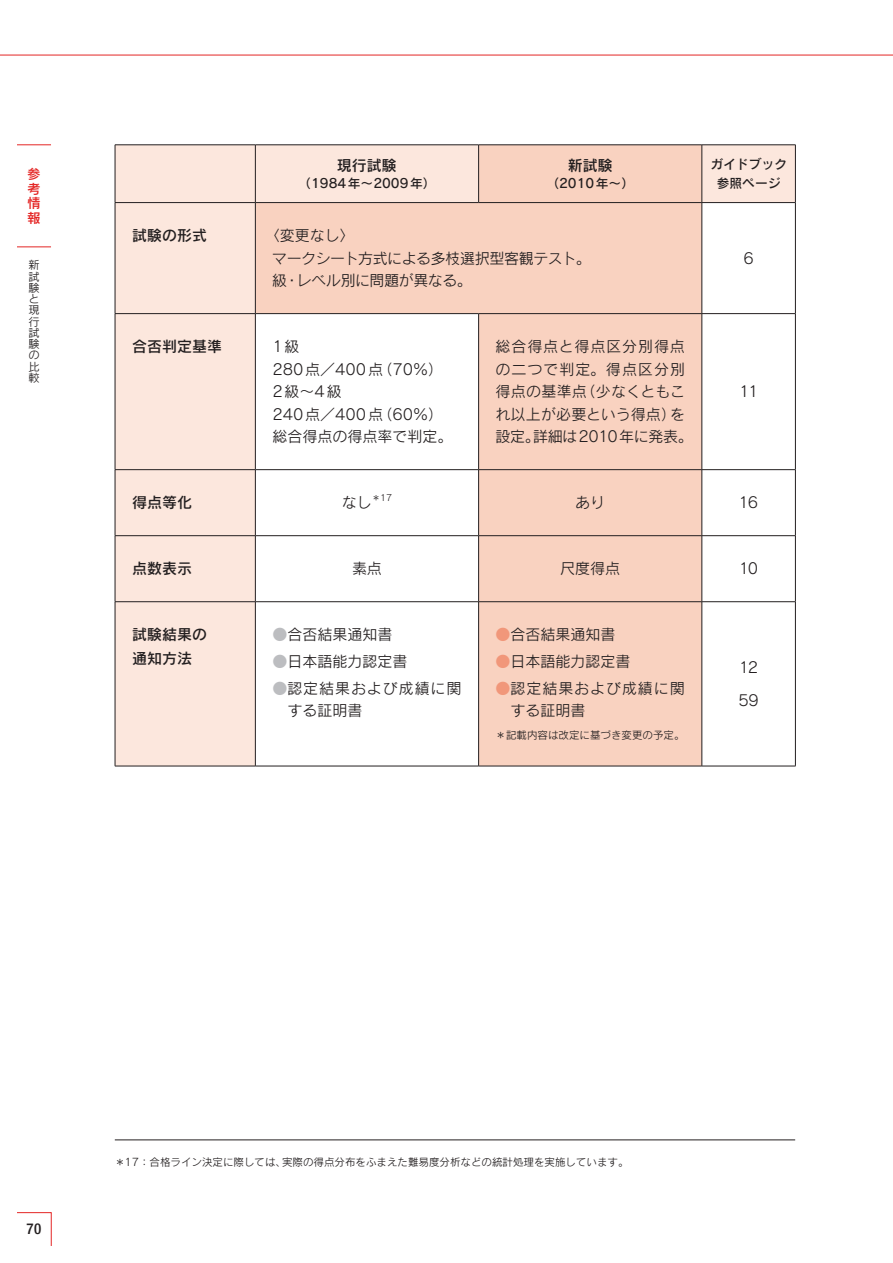
<style>
.page{position:relative;width:893px;height:1263px;background:#fff}
.page>*{position:absolute;margin:0;border:0;box-sizing:border-box;transform-origin:0 0}
.t1{font:15px/22.5px "Rodin CID M";color:#231f20}
.t2{font:15px/22.5px "Rodin CID M";letter-spacing:.02em;color:#231f20}
.t3{font:15px/22.5px "Rodin CID M";letter-spacing:-.03em;color:#231f20}
.t4{font:15px/24px "Rodin CID DB";color:#231f20}
.t5{font:15px/22.5px "Rodin CID M";letter-spacing:.06em;color:#231f20}
.t6{font:500 condensed 15px "Helvetica Neue";color:#231f20}
.t7{font:13.5px/14.9px "Rodin CID DB";color:#e42625;text-align:justify}
.t8{font:12.75px/19.5px "Rodin CID DB";color:#231f20;text-align:center}
.t9{font:11.25px/11.2px "Rodin CID M";color:#231f20}
.t10{font:10.5px "Rodin CID M";color:#231f20}
.t11{font:8.7px "Rodin CID M";color:#231f20}
.s1{color:#bcbdc0}
.s2{color:#f1977a}
</style>
<div class="page">
<hr style="left:17px;top:145px;width:34px;height:1px;background:#e42625">
<hr style="left:17px;top:247px;width:34px;height:1px;background:#e42625">
<hr style="left:0;top:55px;width:893px;height:1px;background:#e42625">
<svg style="left:17px;top:1212px;width:35px;height:34px"></svg>
<svg style="left:116px;top:146px;width:679px;height:620px;fill:#fce7dd"></svg>
<svg style="left:256px;top:146px;width:446px;height:620px;fill:#f9d2c0"></svg>
<hr style="left:115px;top:145px;width:140px;height:1px;background:#231f20">
<hr style="left:115px;top:145px;width:1px;height:57px;background:#231f20">
<hr style="left:255px;top:145px;width:224px;height:1px;background:#231f20">
<hr style="left:255px;top:145px;width:1px;height:57px;background:#231f20">
<hr style="left:479px;top:145px;width:223px;height:1px;background:#231f20">
<hr style="left:478px;top:145px;width:1px;height:57px;background:#231f20">
<hr style="left:702px;top:145px;width:94px;height:1px;background:#231f20">
<hr style="left:702px;top:145px;width:1px;height:57px;background:#231f20">
<hr style="left:795px;top:145px;width:1px;height:57px;background:#231f20">
<hr style="left:115px;top:202px;width:140px;height:1px;background:#231f20">
<hr style="left:115px;top:203px;width:1px;height:110px;background:#231f20">
<hr style="left:255px;top:202px;width:224px;height:1px;background:#231f20">
<hr style="left:255px;top:203px;width:1px;height:110px;background:#231f20">
<hr style="left:479px;top:202px;width:223px;height:1px;background:#231f20">
<hr style="left:702px;top:202px;width:94px;height:1px;background:#231f20">
<hr style="left:702px;top:203px;width:1px;height:110px;background:#231f20">
<hr style="left:795px;top:203px;width:1px;height:110px;background:#231f20">
<hr style="left:115px;top:313px;width:140px;height:1px;background:#231f20">
<hr style="left:115px;top:314px;width:1px;height:155px;background:#231f20">
<hr style="left:255px;top:313px;width:224px;height:1px;background:#231f20">
<hr style="left:255px;top:314px;width:1px;height:155px;background:#231f20">
<hr style="left:479px;top:313px;width:223px;height:1px;background:#231f20">
<hr style="left:478px;top:314px;width:1px;height:155px;background:#231f20">
<hr style="left:702px;top:313px;width:94px;height:1px;background:#231f20">
<hr style="left:702px;top:314px;width:1px;height:155px;background:#231f20">
<hr style="left:795px;top:314px;width:1px;height:155px;background:#231f20">
<hr style="left:115px;top:469px;width:140px;height:1px;background:#231f20">
<hr style="left:115px;top:470px;width:1px;height:65px;background:#231f20">
<hr style="left:255px;top:469px;width:224px;height:1px;background:#231f20">
<hr style="left:255px;top:470px;width:1px;height:65px;background:#231f20">
<hr style="left:479px;top:469px;width:223px;height:1px;background:#231f20">
<hr style="left:478px;top:470px;width:1px;height:65px;background:#231f20">
<hr style="left:702px;top:469px;width:94px;height:1px;background:#231f20">
<hr style="left:702px;top:470px;width:1px;height:65px;background:#231f20">
<hr style="left:795px;top:470px;width:1px;height:65px;background:#231f20">
<hr style="left:115px;top:535px;width:140px;height:1px;background:#231f20">
<hr style="left:115px;top:536px;width:1px;height:65px;background:#231f20">
<hr style="left:255px;top:535px;width:224px;height:1px;background:#231f20">
<hr style="left:255px;top:536px;width:1px;height:65px;background:#231f20">
<hr style="left:479px;top:535px;width:223px;height:1px;background:#231f20">
<hr style="left:478px;top:536px;width:1px;height:65px;background:#231f20">
<hr style="left:702px;top:535px;width:94px;height:1px;background:#231f20">
<hr style="left:702px;top:536px;width:1px;height:65px;background:#231f20">
<hr style="left:795px;top:536px;width:1px;height:65px;background:#231f20">
<hr style="left:115px;top:601px;width:140px;height:1px;background:#231f20">
<hr style="left:115px;top:602px;width:1px;height:164px;background:#231f20">
<hr style="left:255px;top:601px;width:224px;height:1px;background:#231f20">
<hr style="left:255px;top:602px;width:1px;height:164px;background:#231f20">
<hr style="left:479px;top:601px;width:223px;height:1px;background:#231f20">
<hr style="left:478px;top:602px;width:1px;height:164px;background:#231f20">
<hr style="left:702px;top:601px;width:94px;height:1px;background:#231f20">
<hr style="left:702px;top:602px;width:1px;height:164px;background:#231f20">
<hr style="left:795px;top:602px;width:1px;height:164px;background:#231f20">
<hr style="left:115px;top:766px;width:140px;height:1px;background:#231f20">
<hr style="left:255px;top:766px;width:224px;height:1px;background:#231f20">
<hr style="left:479px;top:766px;width:223px;height:1px;background:#231f20">
<hr style="left:702px;top:766px;width:94px;height:1px;background:#231f20">
<hr style="left:115px;top:1139px;width:680px;height:1px;background:#231f20">
<p class="t7" style="left:27px;top:166px;width:14px">参考情報</p>
<p class="t9" style="left:28px;top:259px;width:14px">新試験と現行試験の比較</p>
<p class="t4" style="left:337px;top:153px;width:61px">現行試験</p>
<p class="t8" style="left:298px;top:173px;width:139px">（1984年～2009年）</p>
<p class="t4" style="left:568px;top:153px;width:46px">新試験</p>
<p class="t8" style="left:546px;top:173px;width:89px">（2010年～）</p>
<p class="t4" style="left:132px;top:223px;width:76px">試験の形式</p>
<p class="t3" style="left:272px;top:224px;width:320px;text-indent:-7px">〈変更なし〉<br>マークシート方式による多枝選択型客観テスト。級・レベル別に問題が異なる。</p>
<p class="t4" style="left:132px;top:334px;width:91px">合否判定基準</p>
<p class="t1" style="left:272px;top:335px;width:181px">1級<br>280点／400点（70％）<br>2級～4級<br>240点／400点（60％）総合得点の得点率で判定。</p>
<p class="t2" style="left:495px;top:335px;width:199px">総合得点と得点区分別得点の二つで判定。得点区分別得点の基準点（少なくともこれ以上が必要という得点）を設定。詳細は2010年に発表。</p>
<p class="t8" style="left:710px;top:154px;width:78px">ガイドブック参照ページ</p>
<p class="t1" style="left:743px;top:246px;width:12px">6</p>
<p class="t1" style="left:739px;top:380px;width:21px">11</p>
<p class="t4" style="left:132px;top:490px;width:62px">得点等化</p>
<p class="t1" style="left:342px;top:491px;width:31px">なし</p>
<p class="t11" style="left:372px;top:492px;width:22px">＊17</p>
<p class="t1" style="left:575px;top:491px;width:31px">あり</p>
<p class="t1" style="left:739px;top:491px;width:21px">16</p>
<p class="t4" style="left:132px;top:556px;width:61px">点数表示</p>
<p class="t1" style="left:352px;top:557px;width:31px">素点</p>
<p class="t1" style="left:560px;top:557px;width:61px">尺度得点</p>
<p class="t1" style="left:739px;top:557px;width:21px">10</p>
<p class="t4" style="left:132px;top:622px;width:76px">試験結果の通知方法</p>
<p class="t1" style="left:272px;top:623px;width:121px"><span class="s1">●</span>合否結果通知書</p>
<p class="t1" style="left:272px;top:650px;width:136px"><span class="s1">●</span>日本語能力認定書</p>
<p class="t5" style="left:287px;top:676px;width:176px;text-indent:-15px"><span class="s1">●</span>認定結果および成績に関する証明書</p>
<p class="t1" style="left:496px;top:623px;width:121px"><span class="s2">●</span>合否結果通知書</p>
<p class="t1" style="left:496px;top:650px;width:136px"><span class="s2">●</span>日本語能力認定書</p>
<p class="t5" style="left:511px;top:676px;width:176px;text-indent:-15px"><span class="s2">●</span>認定結果および成績に関する証明書</p>
<p class="t10" style="left:496px;top:729px;width:190px">＊記載内容は改定に基づき変更の予定。</p>
<p class="t1" style="left:739px;top:656px;width:21px">12</p>
<p class="t1" style="left:738px;top:689px;width:22px">59</p>
<p class="t6" style="left:27px;top:1220px;width:16px">70</p>
<p class="t10" style="left:115px;top:1155px;width:515px">＊17：合格ライン決定に際しては、実際の得点分布をふまえた難易度分析などの統計処理を実施しています。</p>
</div>
